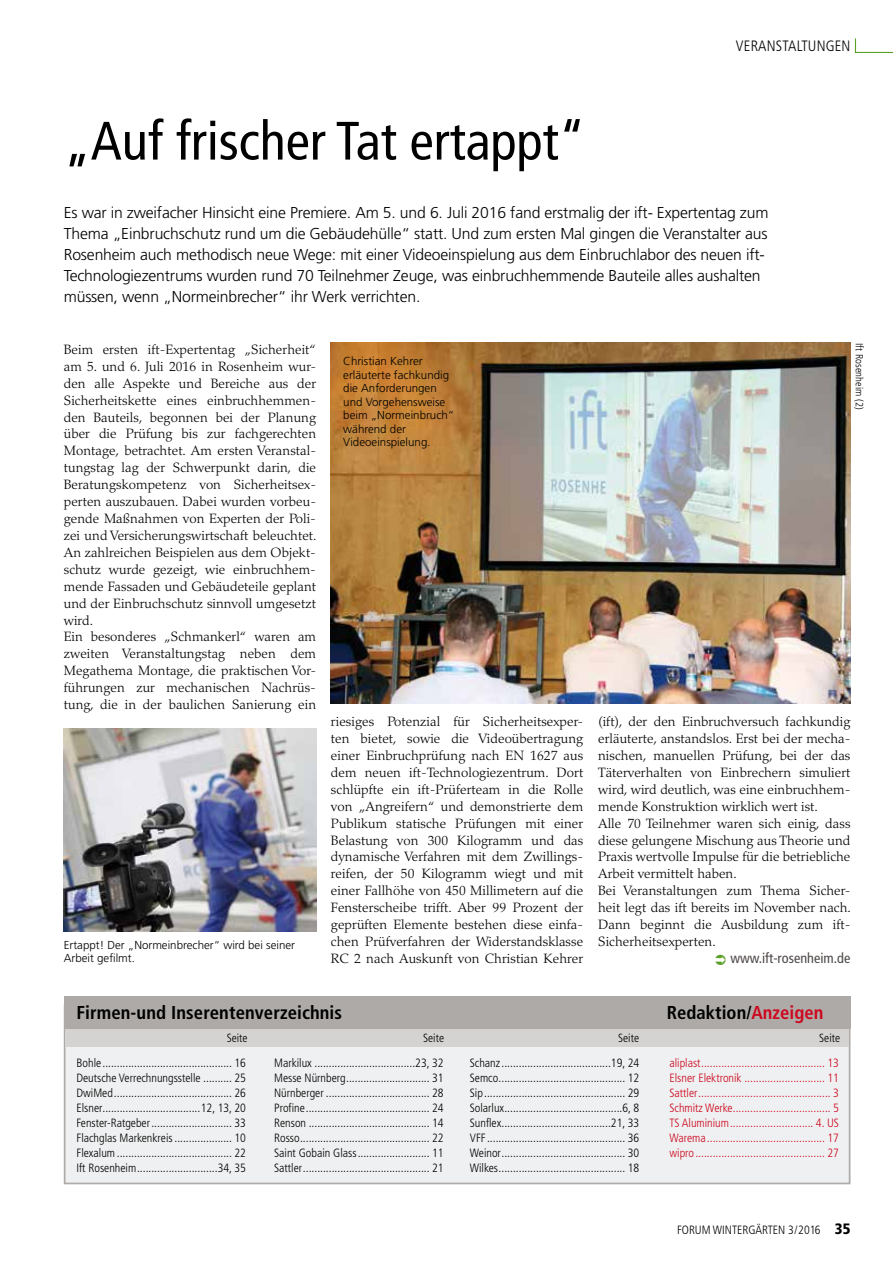
<style>
.page{position:relative;width:893px;height:1263px;background:#fff}
.page>*{position:absolute;margin:0;border:0;box-sizing:border-box;transform-origin:0 0}
.t1{font:condensed 54px "Frutiger";color:#000}
.t2{font:700 condensed 18.6px "Frutiger";letter-spacing:.005em;color:#000}
.t3{font:300 15.75px/21px "Frutiger";letter-spacing:-.01em;color:#000}
.t4{font:300 condensed 15px "Frutiger";letter-spacing:.01em;color:#000}
.t5{font:condensed 14.25px "Frutiger";color:#4d4846}
.t6{font:300 13.5px/17px "Palatino";letter-spacing:.005em;color:#000}
.t7{font:300 condensed 12px "Frutiger";color:#000}
.t8{font:300 condensed 12px "Frutiger";color:#cd071e}
.t9{font:300 condensed 11.85px "Frutiger";color:#000}
.t10{font:300 11.55px/13.5px "Frutiger";color:#000}
.t11{font:300 condensed 10.5px "Frutiger";letter-spacing:.01em;color:#000}
.s1{color:#cd071e}
.s2{font-weight:900;font-size:15px}
</style>
<div class="page">
<hr style="left:855px;top:52px;width:38px;height:1px;background:#5ba128">
<svg style="left:855px;top:38px;width:1px;height:14px"></svg>
<div style="left:64px;top:1004px;width:786px;height:180px;background:#eff0f1;border:2px solid #aeaaa8"></div>
<div style="left:65px;top:1019px;width:784px;height:27px;background:#d5d3d1"></div>
<div style="left:64px;top:996px;width:786px;height:32px;background:#aeaaa8"></div>
<img style="left:64px;top:729px;width:252px;height:202px">
<img style="left:331px;top:343px;width:519px;height:360px">
<p class="t4" style="left:736px;top:37px;width:116px">Veranstaltungen</p>
<h1 class="t1" style="left:64px;top:109px;width:523px">„Auf frischer Tat ertappt“</h1>
<p class="t3" style="left:64px;top:202px;width:706px">Es war in zweifacher Hinsicht eine Premiere. Am 5. und 6. Juli 2016 fand erstmalig der ift- Expertentag zum Thema „Einbruchschutz rund um die Gebäudehülle“ statt. Und zum ersten Mal gingen die Veranstalter aus Rosenheim auch methodisch neue Wege: mit einer Videoeinspielung aus dem Einbruchlabor des neuen ift-Technologiezentrums wurden rund 70 Teilnehmer Zeuge, was einbruchhemmende Bauteile alles aushalten müssen, wenn „Normeinbrecher“ ihr Werk verrichten.</p>
<p class="t6" style="left:64px;top:341px;width:254px">Beim ersten ift-Expertentag „Sicherheit“ am 5. und 6. Juli 2016 in Rosenheim wur&shy;den alle Aspekte und Bereiche aus der Sicherheitskette eines einbruchhemmen&shy;den Bauteils, begonnen bei der Planung über die Prüfung bis zur fachgerechten Montage, betrachtet. Am ersten Veranstal&shy;tungstag lag der Schwerpunkt darin, die Beratungskompetenz von Sicherheitsex&shy;perten auszubauen. Dabei wurden vorbeu&shy;gende Maßnahmen von Experten der Poli&shy;zei und Versicherungswirtschaft beleuchtet.<br>An zahlreichen Beispielen aus dem Objekt&shy;schutz wurde gezeigt, wie einbruchhem&shy;mende Fassaden und Gebäudeteile geplant und der Einbruchschutz sinnvoll umgesetzt wird.<br>Ein besonderes „Schmankerl“ waren am zweiten Veranstaltungstag neben dem Megathema Montage, die praktischen Vor&shy;führungen zur mechanischen Nachrüs&shy;tung, die in der baulichen Sanierung ein</p>
<p class="t10" style="left:343px;top:354px;width:113px">Christian Kehrer erläuterte fachkundig die Anforderungen und Vorgehensweise beim „Normeinbruch“ während der<br>Videoeinspielung.</p>
<p class="t11" style="left:865px;top:343px;width:69px;rotate:90deg">Ift Rosenheim (2)</p>
<p class="t10" style="left:64px;top:938px;width:233px">Ertappt! Der „Normeinbrecher“ wird bei seiner<br>Arbeit gefilmt.</p>
<p class="t6" style="left:331px;top:713px;width:254px;text-align:justify">riesiges Potenzial für Sicherheitsexper&shy;ten bietet, sowie die Videoübertragung einer Einbruchprüfung nach EN 1627 aus dem neuen ift-Technologiezentrum. Dort schlüpfte ein ift-Prüferteam in die Rolle von „Angreifern“ und demonstrierte dem Publikum statische Prüfungen mit einer Belastung von 300 Kilogramm und das dynamische Verfahren mit dem Zwillings&shy;reifen, der 50 Kilogramm wiegt und mit einer Fallhöhe von 450 Millimetern auf die Fensterscheibe trifft. Aber 99 Prozent der geprüften Elemente bestehen diese einfa&shy;chen Prüfverfahren der Widerstandsklasse RC 2 nach Auskunft von Christian Kehrer</p>
<p class="t6" style="left:598px;top:713px;width:254px">(ift), der den Einbruchversuch fachkundig erläuterte, anstandslos. Erst bei der mecha&shy;nischen, manuellen Prüfung, bei der das Täterverhalten von Einbrechern simuliert wird, wird deutlich, was eine einbruchhem&shy;mende Konstruktion wirklich wert ist.<br>Alle 70 Teilnehmer waren sich einig, dass diese gelungene Mischung aus Theorie und Praxis wertvolle Impulse für die betriebliche Arbeit vermittelt haben.<br>Bei Veranstaltungen zum Thema Sicher&shy;heit legt das ift bereits im November nach.<br>Dann beginnt die Ausbildung zum ift-Sicherheitsexperten.</p>
<p class="t5" style="left:730px;top:950px;width:122px">www.ift-rosenheim.de</p>
<h2 class="t2" style="left:77px;top:1002px;width:267px">Firmen-und Inserentenverzeichnis</h2>
<h2 class="t2" style="left:667px;top:1002px;width:158px">Redaktion/<span class="s1">Anzeigen</span></h2>
<p class="t9" style="left:227px;top:1031px;width:22px">Seite</p>
<p class="t9" style="left:423px;top:1031px;width:22px">Seite</p>
<p class="t9" style="left:618px;top:1031px;width:22px">Seite</p>
<p class="t9" style="left:819px;top:1031px;width:22px">Seite</p>
<p class="t7" style="left:77px;top:1055px;width:29px">Bohle..............................................</p>
<p class="t7" style="left:235px;top:1055px;width:13px">16</p>
<p class="t7" style="left:77px;top:1070px;width:128px">Deutsche Verrechnungsstelle...........</p>
<p class="t7" style="left:235px;top:1070px;width:13px">25</p>
<p class="t7" style="left:77px;top:1085px;width:41px">DwiMed..........................................</p>
<p class="t7" style="left:235px;top:1085px;width:13px">26</p>
<p class="t7" style="left:77px;top:1100px;width:30px">Elsner..................................</p>
<p class="t7" style="left:201px;top:1100px;width:47px">12, 13, 20</p>
<p class="t7" style="left:77px;top:1115px;width:78px">Fenster-Ratgeber.............................</p>
<p class="t7" style="left:235px;top:1115px;width:13px">33</p>
<p class="t7" style="left:77px;top:1130px;width:100px">Flachglas Markenkreis.....................</p>
<p class="t7" style="left:235px;top:1130px;width:13px">10</p>
<p class="t7" style="left:77px;top:1145px;width:43px">Flexalum.........................................</p>
<p class="t7" style="left:235px;top:1145px;width:13px">22</p>
<p class="t7" style="left:77px;top:1160px;width:64px">Ift Rosenheim.............................</p>
<p class="t7" style="left:218px;top:1160px;width:30px">34, 35</p>
<p class="t8" style="left:669px;top:1056px;width:35px">aliplast............................................</p>
<p class="t8" style="left:827px;top:1056px;width:13px">13</p>
<p class="t8" style="left:669px;top:1071px;width:77px">Elsner Elektronik.............................</p>
<p class="t8" style="left:827px;top:1071px;width:13px">11</p>
<p class="t8" style="left:669px;top:1086px;width:32px">Sattler...............................................</p>
<p class="t8" style="left:833px;top:1086px;width:7px">3</p>
<p class="t8" style="left:669px;top:1101px;width:67px">Schmitz Werke...................................</p>
<p class="t8" style="left:833px;top:1101px;width:7px">5</p>
<p class="t8" style="left:669px;top:1116px;width:64px">TS Aluminium..............................</p>
<p class="t8" style="left:816px;top:1116px;width:25px">4. US</p>
<p class="t8" style="left:669px;top:1131px;width:41px">Warema..........................................</p>
<p class="t8" style="left:827px;top:1131px;width:13px">17</p>
<p class="t8" style="left:669px;top:1146px;width:29px">wipro..............................................</p>
<p class="t8" style="left:827px;top:1146px;width:13px">27</p>
<p class="t7" style="left:274px;top:1056px;width:42px">Markilux....................................</p>
<p class="t7" style="left:415px;top:1056px;width:30px">23, 32</p>
<p class="t7" style="left:274px;top:1071px;width:76px">Messe N ürnberg..............................</p>
<p class="t7" style="left:432px;top:1071px;width:13px">31</p>
<p class="t7" style="left:274px;top:1086px;width:54px">N ürnberger.....................................</p>
<p class="t7" style="left:432px;top:1086px;width:13px">28</p>
<p class="t7" style="left:274px;top:1101px;width:35px">Profine............................................</p>
<p class="t7" style="left:432px;top:1101px;width:13px">24</p>
<p class="t7" style="left:274px;top:1116px;width:36px">Renson...........................................</p>
<p class="t7" style="left:432px;top:1116px;width:13px">14</p>
<p class="t7" style="left:274px;top:1131px;width:30px">Rosso..............................................</p>
<p class="t7" style="left:432px;top:1131px;width:13px">22</p>
<p class="t7" style="left:274px;top:1146px;width:87px">Saint Gobain Glass..........................</p>
<p class="t7" style="left:432px;top:1146px;width:13px">11</p>
<p class="t7" style="left:274px;top:1161px;width:32px">Sattler.............................................</p>
<p class="t7" style="left:432px;top:1161px;width:13px">21</p>
<p class="t7" style="left:470px;top:1056px;width:35px">Schanz.......................................</p>
<p class="t7" style="left:611px;top:1056px;width:30px">19, 24</p>
<p class="t7" style="left:470px;top:1071px;width:33px">Semco.............................................</p>
<p class="t7" style="left:628px;top:1071px;width:13px">12</p>
<p class="t7" style="left:470px;top:1086px;width:17px">Sip..................................................</p>
<p class="t7" style="left:628px;top:1086px;width:13px">29</p>
<p class="t7" style="left:470px;top:1101px;width:39px">Solarlux..........................................</p>
<p class="t7" style="left:622px;top:1101px;width:18px">6, 8</p>
<p class="t7" style="left:470px;top:1116px;width:36px">Sunflex.......................................</p>
<p class="t7" style="left:611px;top:1116px;width:30px">21, 33</p>
<p class="t7" style="left:470px;top:1131px;width:20px">VFF.................................................</p>
<p class="t7" style="left:628px;top:1131px;width:13px">36</p>
<p class="t7" style="left:470px;top:1146px;width:35px">Weinor............................................</p>
<p class="t7" style="left:628px;top:1146px;width:13px">30</p>
<p class="t7" style="left:470px;top:1161px;width:33px">Wilkes.............................................</p>
<p class="t7" style="left:628px;top:1161px;width:13px">18</p>
<p class="t7" style="left:677px;top:1223px;width:175px">Forum Wintergärten 3/2016 <span class="s2">35</span></p>
</div>
